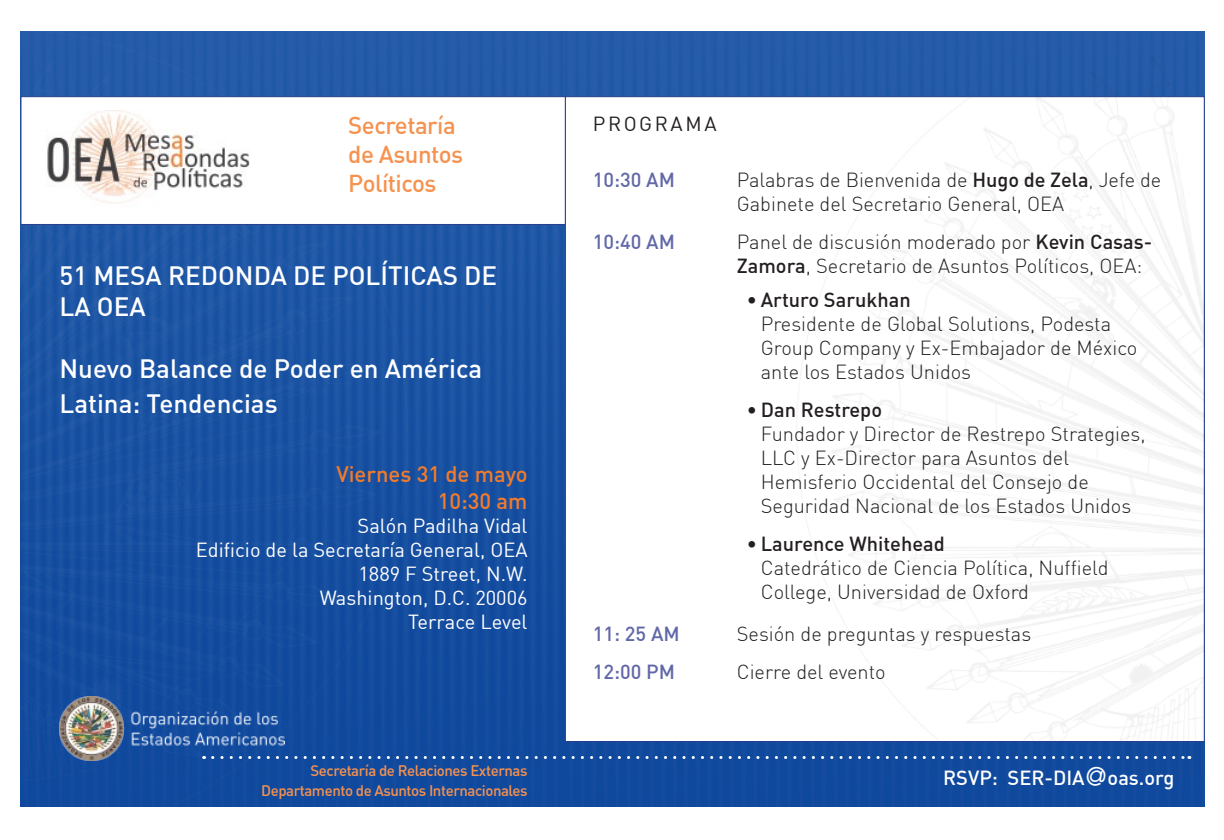
<style>
.page{position:relative;width:1224px;height:840px;background:#fff}
.page>*{position:absolute;margin:0;border:0;box-sizing:border-box;transform-origin:0 0}
.t1{font:500 26px/31.2px "DIN";color:#fff}
.t2{font:500 24px "DIN";letter-spacing:-.02em;color:#f6924f}
.t3{font:500 22px "DIN";color:#f47b2a}
.t4{font:300 20px/24px "DIN";color:#231f20}
.t5{font:20px "DIN";color:#fff}
.t6{font:500 20px "DIN";color:#6168a7}
.t7{font:500 20px "DIN";color:#fff}
.t8{font:20px "DIN";letter-spacing:.13em;color:#231f20}
.t9{font:500 15px "DIN";letter-spacing:-.03em;color:#f6924f}
.s1{font-weight:500}
.s2{font-family:"Dustismo";font-weight:400;font-size:26px}
</style>
<div class="page">
<img style="left:409px;top:31px;width:386px;height:775px">
<div style="left:20px;top:96px;width:546px;height:129px;background:#fff;border:1px solid #253f8e"></div>
<div style="left:565px;top:96px;width:640px;height:646px;background:#fff;border:1px solid #253f8e"></div>
<img style="left:20px;top:31px;width:389px;height:776px">
<img style="left:45px;top:111px;width:204px;height:99px">
<img style="left:60px;top:696px;width:224px;height:65px">
<svg style="left:213px;top:756px;width:582px;height:3px;background:#4c77b5"></svg>
<img style="left:795px;top:31px;width:410px;height:775px">
<p class="t2" style="left:348px;top:110px;width:109px">Secretaría</p>
<p class="t2" style="left:348px;top:139px;width:116px">de Asuntos</p>
<p class="t2" style="left:348px;top:168px;width:90px">Políticos</p>
<p class="t1" style="left:60px;top:259px;width:439px">51 MESA REDONDA DE POLÍTICAS DE<br>LA OEA</p>
<p class="t1" style="left:60px;top:351px;width:424px;line-height:34.2px">Nuevo Balance de Poder en América<br>Latina: Tendencias</p>
<p class="t3" style="left:336px;top:460px;width:193px">Viernes 31 de mayo</p>
<p class="t3" style="left:438px;top:487px;width:91px">10:30 am</p>
<p class="t5" style="left:358px;top:513px;width:171px">Salón Padilha Vidal</p>
<p class="t5" style="left:196px;top:537px;width:333px">Edificio de la Secretaría General, OEA</p>
<p class="t5" style="left:359px;top:561px;width:171px">1889 F Street, N.W.</p>
<p class="t5" style="left:320px;top:585px;width:209px">Washington, D.C. 20006</p>
<p class="t5" style="left:408px;top:609px;width:121px">Terrace Level</p>
<p class="t9" style="left:310px;top:761px;width:219px">Secretaría de Relaciones Externas</p>
<p class="t9" style="left:261px;top:781px;width:268px">Departamento de Asuntos Internacionales</p>
<p class="t8" style="left:593px;top:111px;width:125px">PROGRAMA</p>
<p class="t6" style="left:593px;top:167px;width:84px">10:30 AM</p>
<p class="t4" style="left:737px;top:167px;width:426px">Palabras de Bienvenida de <span class="s1">Hugo de Zela</span>, Jefe de<br>Gabinete del Secretario General, OEA</p>
<p class="t6" style="left:593px;top:229px;width:84px">10:40 AM</p>
<p class="t4" style="left:737px;top:229px;width:417px">Panel de discusión moderado por <span class="s1">Kevin Casas-<br>Zamora</span>, Secretario de Asuntos Políticos, OEA:</p>
<p class="t4" style="left:761px;top:287px;width:378px;text-indent:-14px"><span class="s1">• Arturo Sarukhan<br></span>Presidente de Global Solutions, Podesta<br>Group Company y Ex-Embajador de México ante los Estados Unidos</p>
<p class="t4" style="left:761px;top:397px;width:386px;text-indent:-14px"><span class="s1">• Dan Restrepo<br></span>Fundador y Director de Restrepo Strategies, LLC y Ex-Director para Asuntos del Hemisferio Occidental del Consejo de Seguridad Nacional de los Estados Unidos</p>
<p class="t4" style="left:761px;top:531px;width:349px;text-indent:-14px"><span class="s1">• Laurence Whitehead<br></span>Catedrático de Ciencia Política, Nuffield<br>College, Universidad de Oxford</p>
<p class="t6" style="left:593px;top:621px;width:89px">11: 25 AM</p>
<p class="t4" style="left:737px;top:621px;width:296px">Sesión de preguntas y respuestas</p>
<p class="t6" style="left:593px;top:659px;width:84px">12:00 PM</p>
<p class="t4" style="left:737px;top:659px;width:150px">Cierre del evento</p>
<p class="t7" style="left:943px;top:765px;width:233px">RSVP: SER-DIA<span class="s2">@</span>oas.org</p>
</div>
